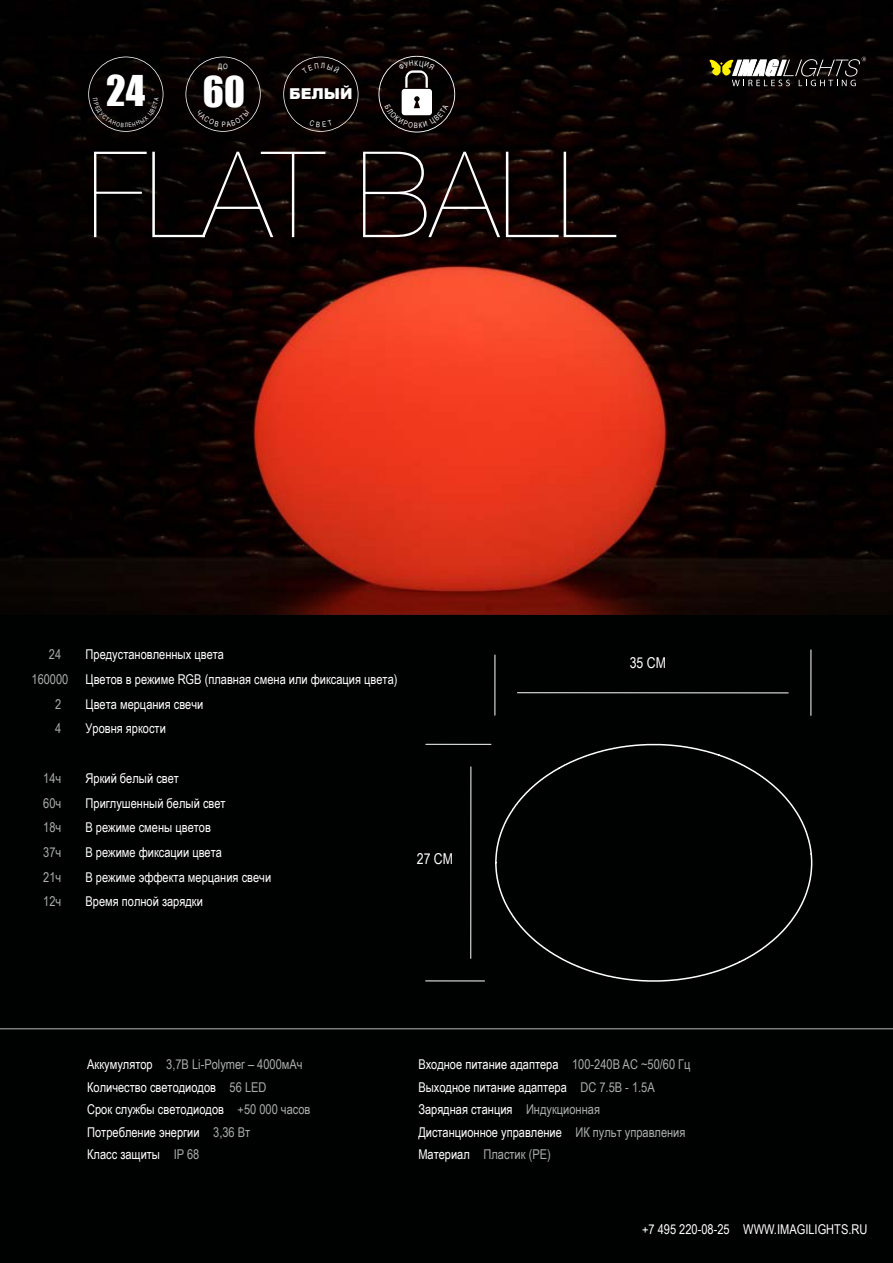
<style>
.page{position:relative;width:893px;height:1263px;background:#000101}
.page>*{position:absolute;margin:0;border:0;box-sizing:border-box;transform-origin:0 0}
.t1{font:300 120px "Helvetica 2 Ultra";color:#fff}
.t2{font:39px "Impact";color:#fff}
.t3{font:15px "Arial Narrow";color:#fff}
.t4{font:900 15px "Arial";color:#fff}
.Характеристики_с_лев{font:13.5px "Arial Narrow";color:#fff}
.Характеристики__auto{font:13.5px "Arial Narrow";color:#fff}
.Характеристики__auto-2{font:13.5px "Arial Narrow";color:#acacac}
.Характеристики_с_лев-2{font:13.5px "Arial Narrow";color:#acacac}
.t5{font:7.35px "Arial Narrow";color:#fff}
.s1{color:#fff}
.s2{color:#acacac}
</style>
<div class="page">
<hr style="left:0;top:1028px;width:893px;height:1px;background:#7d7d7d">
<img style="left:0;top:0;width:893px;height:614px">
<svg style="left:709px;top:56px;width:157px;height:30px"></svg>
<svg style="left:495px;top:743px;width:317px;height:239px"></svg>
<hr style="left:517px;top:692px;width:271px;height:1px;background:#fff">
<hr style="left:494px;top:655px;width:1px;height:60px;background:#fff">
<hr style="left:810px;top:650px;width:1px;height:65px;background:#fff">
<hr style="left:470px;top:767px;width:1px;height:191px;background:#fff">
<hr style="left:426px;top:744px;width:65px;height:1px;background:#fff">
<hr style="left:426px;top:980px;width:59px;height:1px;background:#fff">
<svg style="left:88px;top:57px;width:75px;height:75px"></svg>
<svg style="left:185px;top:57px;width:76px;height:75px"></svg>
<svg style="left:283px;top:57px;width:75px;height:75px"></svg>
<svg style="left:378px;top:56px;width:77px;height:76px"></svg>
<p class="t5" style="left:218px;top:61px;width:11px">ДО</p>
<p class="t2" style="left:106px;top:61px;width:41px">24</p>
<p class="t2" style="left:203px;top:61px;width:44px">60</p>
<p class="t4" style="left:289px;top:83px;width:65px">БЕЛЫЙ</p>
<p class="t1" style="left:88px;top:128px;width:528px">FLAT BALL</p>
<p class="Характеристики_с_лев-2" style="left:49px;top:645px;width:14px">24</p>
<p class="Характеристики_с_лев" style="left:86px;top:645px;width:140px">Предустановленных цвета</p>
<p class="Характеристики_с_лев-2" style="left:32px;top:669px;width:38px">160000</p>
<p class="Характеристики_с_лев" style="left:86px;top:669px;width:313px">Цветов в режиме RGB (плавная смена или фиксация цвета)</p>
<p class="Характеристики_с_лев-2" style="left:55px;top:694px;width:8px">2</p>
<p class="Характеристики_с_лев" style="left:86px;top:694px;width:119px">Цвета мерцания свечи</p>
<p class="Характеристики_с_лев-2" style="left:55px;top:719px;width:8px">4</p>
<p class="Характеристики_с_лев" style="left:86px;top:719px;width:82px">Уровня яркости</p>
<p class="Характеристики_с_лев-2" style="left:43px;top:768px;width:20px">14ч</p>
<p class="Характеристики_с_лев" style="left:86px;top:768px;width:95px">Яркий белый свет</p>
<p class="Характеристики_с_лев-2" style="left:43px;top:793px;width:20px">60ч</p>
<p class="Характеристики_с_лев" style="left:86px;top:793px;width:142px">Приглушенный белый свет</p>
<p class="Характеристики_с_лев-2" style="left:43px;top:818px;width:20px">18ч</p>
<p class="Характеристики_с_лев" style="left:86px;top:818px;width:127px">В режиме смены цветов</p>
<p class="Характеристики_с_лев-2" style="left:43px;top:842px;width:20px">37ч</p>
<p class="Характеристики_с_лев" style="left:86px;top:842px;width:138px">В режиме фиксации цвета</p>
<p class="Характеристики_с_лев-2" style="left:43px;top:867px;width:20px">21ч</p>
<p class="Характеристики_с_лев" style="left:86px;top:867px;width:187px">В режиме эффекта мерцания свечи</p>
<p class="Характеристики_с_лев-2" style="left:43px;top:892px;width:20px">12ч</p>
<p class="Характеристики_с_лев" style="left:86px;top:892px;width:119px">Время полной зарядки</p>
<p class="t3" style="left:417px;top:848px;width:38px">27 СМ</p>
<p class="t3" style="left:630px;top:652px;width:38px">35 СМ</p>
<p class="Характеристики__auto-2" style="left:87px;top:1054px;width:217px"><span class="s1">Аккумулятор</span> 3,7В Li-Polymer – 4000мАч</p>
<p class="Характеристики__auto" style="left:87px;top:1077px;width:181px">Количество светодиодов <span class="s2">56 LED</span></p>
<p class="Характеристики__auto" style="left:87px;top:1099px;width:225px">Срок службы светодиодов <span class="s2">+50 000 часов</span></p>
<p class="Характеристики__auto" style="left:87px;top:1122px;width:165px">Потребление энергии <span class="s2">3,36 Вт</span></p>
<p class="Характеристики__auto" style="left:87px;top:1145px;width:114px">Класс защиты <span class="s2">IP 68</span></p>
<p class="Характеристики__auto" style="left:418px;top:1054px;width:274px">Входное питание адаптера <span class="s2">100-240В AC ~50/60 Гц</span></p>
<p class="Характеристики__auto" style="left:418px;top:1077px;width:238px">Выходное питание адаптера <span class="s2">DC 7.5В - 1.5A</span></p>
<p class="Характеристики__auto" style="left:418px;top:1099px;width:183px">Зарядная станция <span class="s2">Индукционная</span></p>
<p class="Характеристики__auto" style="left:418px;top:1122px;width:269px">Дистанционное управление <span class="s2">ИК пульт управления</span></p>
<p class="Характеристики__auto-2" style="left:418px;top:1145px;width:134px"><span class="s1">Материал</span> Пластик (PE)</p>
<p class="Характеристики_с_лев" style="left:642px;top:1219px;width:227px">+7 495 220-08-25 WWW.IMAGILIGHTS.RU</p>
</div>
